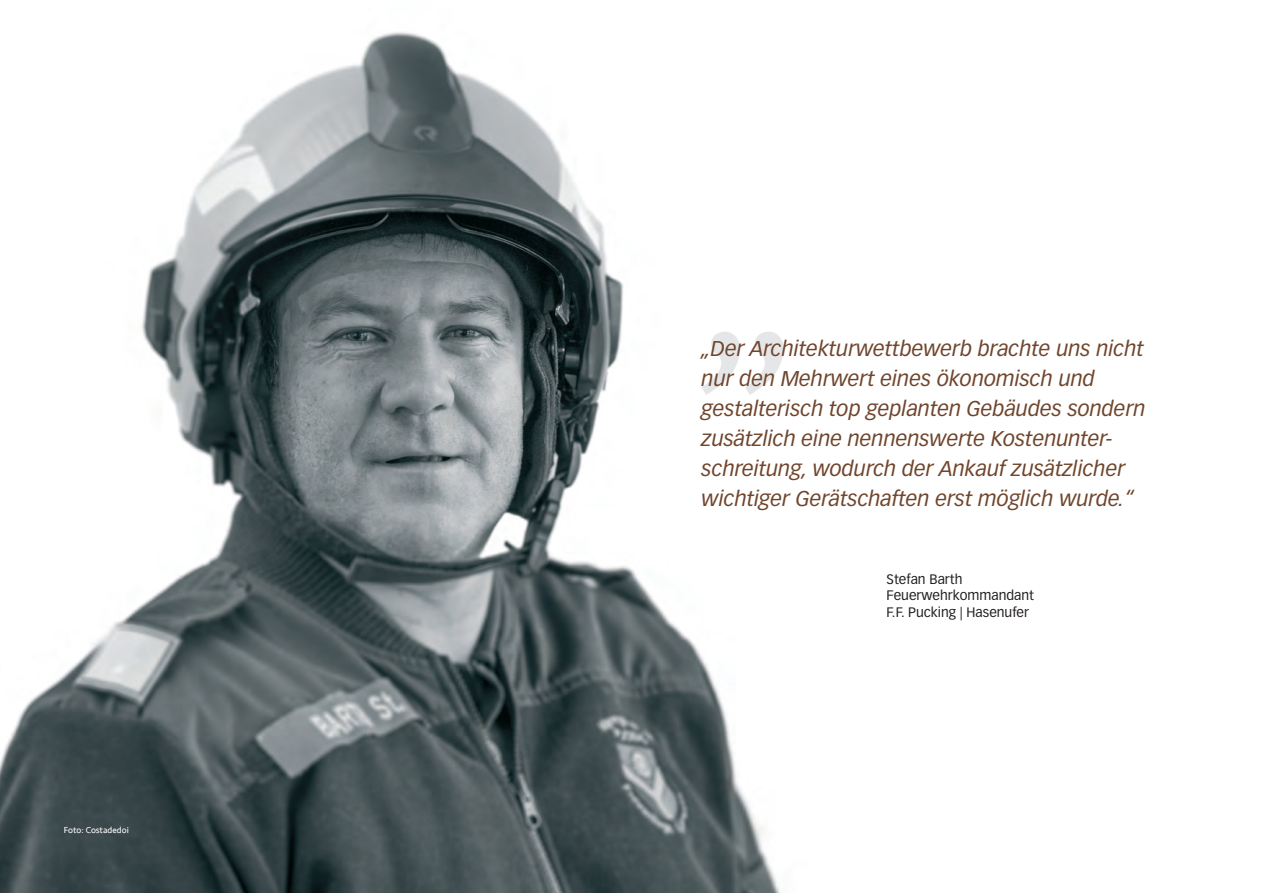
<style>
.page{position:relative;width:1263px;height:893px;background:#fff}
.page>*{position:absolute;margin:0;border:0;box-sizing:border-box;transform-origin:0 0}
.t1{font:italic 21px/30px "Vectora LT Pro";color:#70452c}
.t2{font:13.5px/16.5px "Vectora LT Pro";color:#231f20}
.t3{font:9px "Seravek";color:#fff}
</style>
<div class="page">
<img style="left:0;top:32px;width:784px;height:861px">
<svg style="left:702px;top:332px;width:81px;height:63px"></svg>
<p class="t3" style="left:64px;top:823px;width:67px">Foto: Costadedoi</p>
<p class="t1" style="left:702px;top:334px;width:445px">„Der Architekturwettbewerb brachte uns nicht nur den Mehrwert eines ökonomisch und gestalterisch top geplanten Gebäudes sondern zusätzlich eine nennenswerte Kostenunter&shy;schreitung, wodurch der Ankauf zusätzlicher wichtiger Gerätschaften erst möglich wurde.“</p>
<p class="t2" style="left:887px;top:571px;width:149px">Stefan Barth<br>Feuerwehrkommandant<br>F.F. Pucking | Hasenufer</p>
</div>
